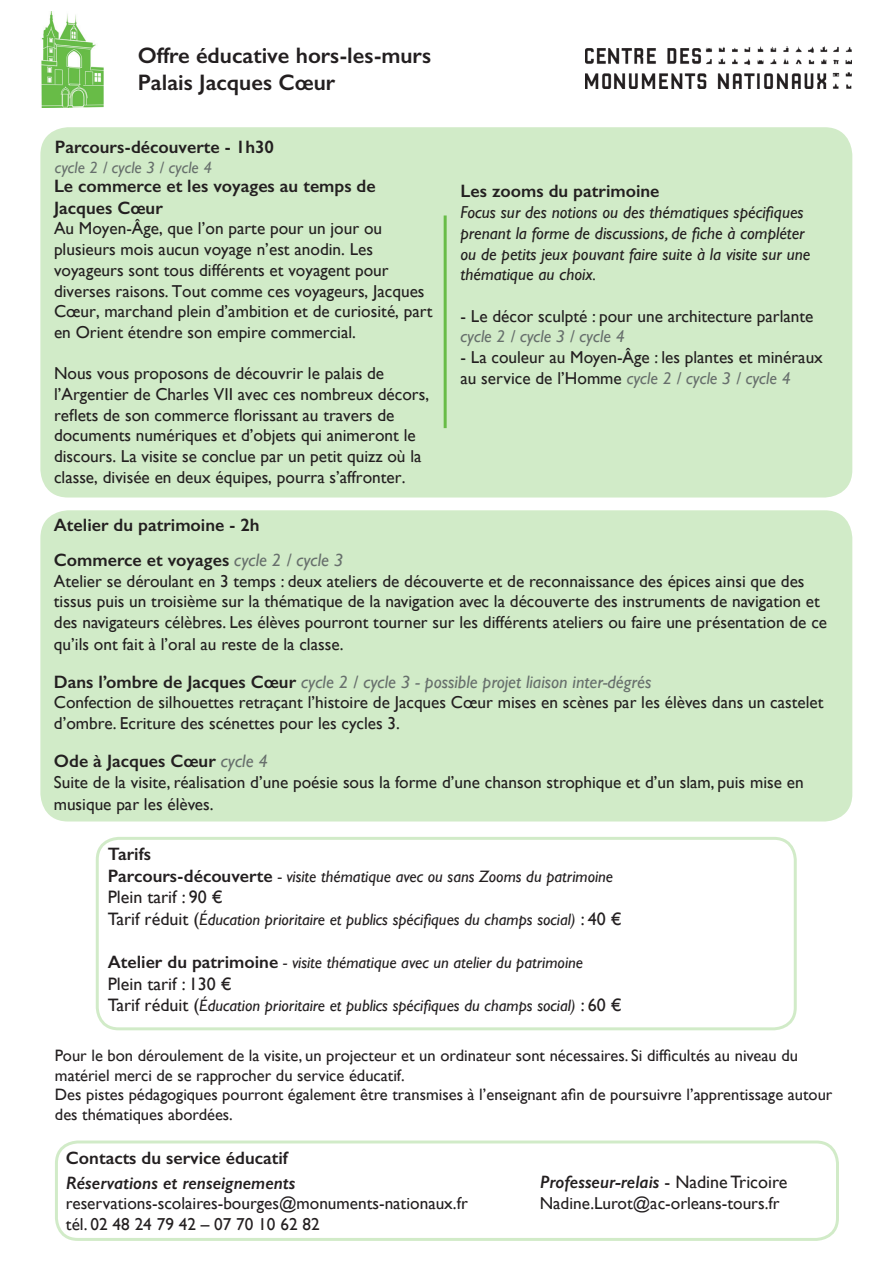
<style>
.page{position:relative;width:893px;height:1263px;background:#fff}
.page>*{position:absolute;margin:0;border:0;box-sizing:border-box;transform-origin:0 0}
.t1{font:600 22.5px "Gill Sans";color:#231f20}
.t2{font:600 18px/21.6px "Gill Sans";color:#231f20}
.t3{font:italic 18px "Gill Sans";color:#676f6c}
.t4{font:italic 600 18px "Gill Sans";color:#231f20}
.t5{font:18px "Gill Sans";color:#231f20}
.t6{font:17.25px/20.7px "Gill Sans";color:#231f20}
.t7{font:italic 17.25px/20.7px "Gill Sans";color:#231f20}
.t8{font:italic 17.25px "Gill Sans";letter-spacing:.01em;color:#676f6c}
.t9{font:italic 16.5px "Gill Sans";color:#231f20}
.t10{font:16.5px/19.8px "Gill Sans";color:#231f20}
.t11{font:italic 16.5px "Gill Sans";letter-spacing:.01em;color:#676f6c}
.s1{font-style:italic;color:#676f6c}
.s2{font-weight:400;font-style:italic;color:#676f6c}
.s3{font-weight:600;font-style:normal;color:#231f20}
.s4{font-weight:600;font-style:normal;font-size:18px}
.s5{font-style:normal;font-size:18px}
.s6{font-weight:400;font-style:normal}
</style>
<div class="page">
<div style="left:40px;top:510px;width:812px;height:311px;background:#d1ebc8;border-radius:28px"></div>
<div style="left:40px;top:127px;width:812px;height:370px;background:#d1ebc8;border-radius:28px"></div>
<img style="left:41px;top:12px;width:63px;height:95px">
<div style="left:55px;top:1140px;width:784px;height:101px;border:3px solid #68bc47;border-radius:21px"></div>
<img style="left:585px;top:47px;width:266px;height:42px">
<div style="left:96px;top:837px;width:701px;height:193px;border:3px solid #68bc47;border-radius:21px"></div>
<hr style="left:444px;top:215px;width:3px;height:213px;background:#68bc47">
<p class="t1" style="left:138px;top:42px;width:295px">Offre éducative hors-les-murs</p>
<p class="t1" style="left:138px;top:69px;width:199px">Palais Jacques Cœur</p>
<p class="t2" style="left:55px;top:136px;width:221px">Parcours-découverte - 1h30</p>
<p class="t11" style="left:55px;top:158px;width:159px">cycle 2 / cycle 3 / cycle 4</p>
<p class="t2" style="left:54px;top:175px;width:323px">Le commerce et les voyages au temps de<br>Jacques Cœur</p>
<p class="t6" style="left:54px;top:218px;width:380px">Au Moyen-Âge, que l’on parte pour un jour ou plusieurs mois aucun voyage n’est anodin. Les voyageurs sont tous différents et voyagent pour diverses raisons. Tout comme ces voyageurs, Jacques Cœur, marchand plein d’ambition et de curiosité, part en Orient étendre son empire commercial.</p>
<p class="t6" style="left:54px;top:363px;width:377px">Nous vous proposons de découvrir le palais de l’Argentier de Charles VII avec ces nombreux décors, reflets de son commerce florissant au travers de documents numériques et d’objets qui animeront le discours. La visite se conclue par un petit quizz où la classe, divisée en deux équipes, pourra s’affronter.</p>
<p class="t2" style="left:460px;top:180px;width:200px">Les zooms du patrimoine</p>
<p class="t7" style="left:460px;top:202px;width:351px">Focus sur des notions ou des thématiques spécifiques prenant la forme de discussions, de fiche à compléter ou de petits jeux pouvant faire suite à la visite sur une thématique au choix.</p>
<p class="t6" style="left:460px;top:305px;width:355px">- Le décor sculpté : pour une architecture parlante</p>
<p class="t8" style="left:460px;top:327px;width:166px">cycle 2 / cycle 3 / cycle 4</p>
<p class="t6" style="left:460px;top:347px;width:364px">- La couleur au Moyen-Âge : les plantes et minéraux au service de l’Homme <span class="s1">cycle 2 / cycle 3 / cycle 4</span></p>
<p class="t2" style="left:54px;top:514px;width:207px">Atelier du patrimoine - 2h</p>
<p class="t2" style="left:54px;top:549px;width:291px">Commerce et voyages <span class="s2">cycle 2 / cycle 3</span></p>
<p class="t6" style="left:54px;top:570px;width:775px">Atelier se déroulant en 3 temps : deux ateliers de découverte et de reconnaissance des épices ainsi que des tissus puis un troisième sur la thématique de la navigation avec la découverte des instruments de navigation et des navigateurs célèbres. Les élèves pourront tourner sur les différents ateliers ou faire une présentation de ce qu’ils ont fait à l’oral au reste de la classe.</p>
<p class="t3" style="left:54px;top:671px;width:599px"><span class="s3">Dans l’ombre de Jacques Cœur</span> cycle 2 / cycle 3 - possible projet liaison inter-dégrés</p>
<p class="t6" style="left:54px;top:692px;width:771px">Confection de silhouettes retraçant l’histoire de Jacques Cœur mises en scènes par les élèves dans un castelet d’ombre. Ecriture des scénettes pour les cycles 3.</p>
<p class="t2" style="left:54px;top:750px;width:216px">Ode à Jacques Cœur <span class="s2">cycle 4</span></p>
<p class="t6" style="left:54px;top:771px;width:751px;line-height:21.6px">Suite de la visite, réalisation d’une poésie sous la forme d’une chanson strophique et d’un slam, puis mise en musique par les élèves.</p>
<p class="t2" style="left:108px;top:843px;width:45px">Tarifs</p>
<p class="t9" style="left:108px;top:866px;width:507px"><span class="s4">Parcours-découverte</span> - visite thématique avec ou sans Zooms du patrimoine</p>
<p class="t5" style="left:108px;top:886px;width:117px">Plein tarif : 90 €</p>
<p class="t9" style="left:108px;top:910px;width:516px"><span class="s5">Tarif réduit (</span>Éducation prioritaire et publics spécifiques du champs social) <span class="s5">: 40 €</span></p>
<p class="t9" style="left:108px;top:953px;width:477px"><span class="s4">Atelier du patrimoine</span> - visite thématique avec un atelier du patrimoine</p>
<p class="t5" style="left:108px;top:973px;width:126px">Plein tarif : 130 €</p>
<p class="t9" style="left:108px;top:996px;width:516px"><span class="s5">Tarif réduit (</span>Éducation prioritaire et publics spécifiques du champs social) <span class="s5">: 60 €</span></p>
<p class="t10" style="left:55px;top:1045px;width:744px">Pour le bon déroulement de la visite, un projecteur et un ordinateur sont nécessaires. Si difficultés au niveau du matériel merci de se rapprocher du service éducatif.</p>
<p class="t10" style="left:55px;top:1085px;width:779px">Des pistes pédagogiques pourront également être transmises à l’enseignant afin de poursuivre l’apprentissage autour des thématiques abordées.</p>
<p class="t2" style="left:66px;top:1147px;width:223px">Contacts du service éducatif</p>
<p class="t4" style="left:66px;top:1172px;width:231px">Réservations et renseignements</p>
<p class="t6" style="left:66px;top:1193px;width:403px">reservations-scolaires-bourges@monuments-nationaux.fr</p>
<p class="t6" style="left:66px;top:1214px;width:255px">tél. 02 48 24 79 42 – 07 70 10 62 82</p>
<p class="t4" style="left:540px;top:1171px;width:249px">Professeur-relais <span class="s6">- Nadine Tricoire</span></p>
<p class="t6" style="left:540px;top:1192px;width:241px">Nadine.Lurot@ac-orleans-tours.fr</p>
</div>
